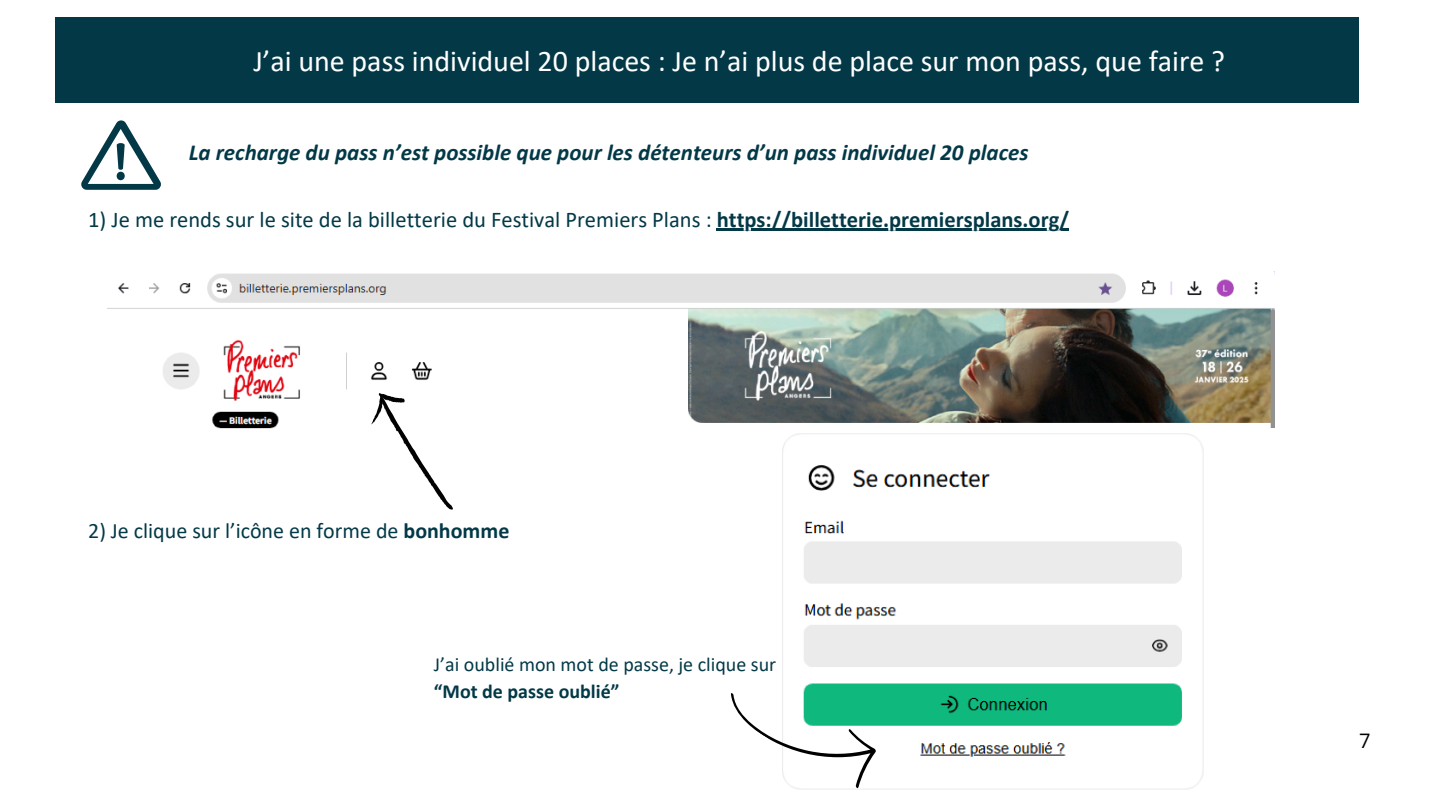
<style>
.page{position:relative;width:1440px;height:810px;background:#fff}
.page>*{position:absolute;margin:0;border:0;box-sizing:border-box;transform-origin:0 0}
.t1{font:30px "Calibri";color:#fff}
.t2{font:italic 700 23px "Calibri";color:#033947}
.t3{font:22.5px "Calibri";color:#033947}
.t4{font:22px "Calibri";color:#033947}
.t5{font:20px/27.8px "Calibri";color:#033947}
.t6{font:20px "Open Sans";color:#000}
.s1{font-weight:700}
</style>
<div class="page">
<div style="left:55px;top:17px;width:1304px;height:86px;background:#033947"></div>
<svg style="left:81px;top:120px;width:80px;height:70px"></svg>
<img style="left:108px;top:272px;width:1167px;height:157px">
<hr style="left:717px;top:228px;width:352px;height:2px;background:#033947">
<img style="left:782px;top:433px;width:422px;height:357px">
<svg style="left:731px;top:663px;width:152px;height:127px"></svg>
<svg style="left:360px;top:383px;width:97px;height:127px"></svg>
<h1 class="t1" style="left:253px;top:48px;width:973px">J’ai une pass individuel 20 places : Je n’ai plus de place sur mon pass, que faire ?</h1>
<p class="t2" style="left:189px;top:143px;width:841px">La recharge du pass n’est possible que pour les détenteurs d’un pass individuel 20 places</p>
<h2 class="t3" style="left:88px;top:210px;width:982px">1) Je me rends sur le site de la billetterie du Festival Premiers Plans : <span class="s1">https://billetterie.premiersplans.org/</span></h2>
<p class="t4" style="left:88px;top:522px;width:423px">2) Je clique sur l’icône en forme de <span class="s1">bonhomme</span></p>
<p class="t5" style="left:434px;top:652px;width:344px">J’ai oublié mon mot de passe, je clique sur <span class="s1">“Mot de passe oublié”</span></p>
<p class="t6" style="left:1359px;top:727px;width:13px">7</p>
</div>
